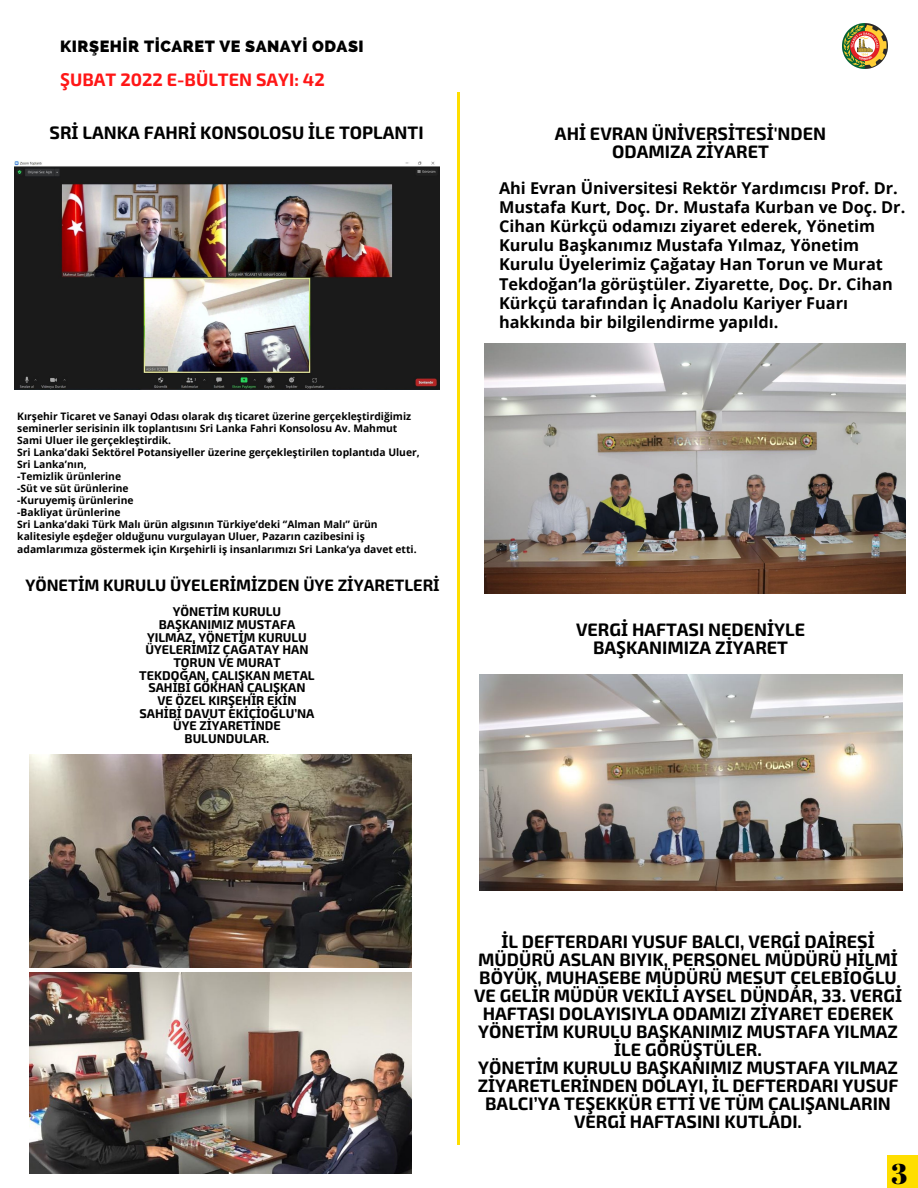
<style>
.page{position:relative;width:918px;height:1188px;background:#fff}
.page>*{position:absolute;margin:0;border:0;box-sizing:border-box;transform-origin:0 0}
.t1{font:28.5px "Abril Fatface";color:#000}
.t2{font:700 18px "Exo 2";color:#000}
.t3{font:700 18px "Exo 2";color:#ff1616}
.t4{font:700 16.5px "Exo 2";color:#000}
.t5{font:700 16.35px/19.2px "Open Sans";color:#000}
.t6{font:800 16.2px "Raleway";letter-spacing:.03em;color:#000}
.t7{font:700 12.75px "Exo 2";color:#000}
.t8{font:700 10.35px/12px "Open Sans";color:#000}
.s1{font-family:"Noto Sans"}
</style>
<div class="page">
<img style="left:842px;top:24px;width:45px;height:45px">
<div style="left:887px;top:1156px;width:31px;height:32px;background:#ffde00"></div>
<hr style="left:458px;top:92px;width:2px;height:1053px;background:#ffde00">
<img style="left:14px;top:161px;width:426px;height:228px">
<img style="left:30px;top:755px;width:381px;height:212px">
<img style="left:30px;top:972px;width:381px;height:201px">
<img style="left:485px;top:344px;width:420px;height:250px">
<img style="left:479px;top:674px;width:423px;height:216px">
<p class="t6" style="left:60px;top:37px;width:305px">KIRŞEHİR TİCARET VE SANAYİ ODASI</p>
<p class="t3" style="left:60px;top:68px;width:266px"><span class="s1">Ş</span>UBAT 2022 E-BÜLTEN SAYI: 42</p>
<p class="t2" style="left:50px;top:120px;width:376px">SR<span class="s1">İ</span> LANKA FAHR<span class="s1">İ</span> KONSOLOSU <span class="s1">İ</span>LE TOPLANTI</p>
<p class="t8" style="left:17px;top:410px;width:395px">Kırşehir Ticaret ve Sanayi Odası olarak dış ticaret üzerine gerçekleştirdiğimiz seminerler serisinin ilk toplantısını Sri Lanka Fahri Konsolosu Av. Mahmut<br>Sami Uluer ile gerçekleştirdik.</p>
<p class="t8" style="left:17px;top:446px;width:404px">Sri Lanka’daki Sektörel Potansiyeller üzerine gerçekleştirilen toplantıda Uluer,<br>Sri Lanka’nın,</p>
<p class="t8" style="left:17px;top:470px;width:105px">-Temizlik ürünlerine</p>
<p class="t8" style="left:17px;top:482px;width:113px">-Süt ve süt ürünlerine</p>
<p class="t8" style="left:17px;top:494px;width:118px">-Kuruyemiş ürünlerine</p>
<p class="t8" style="left:17px;top:506px;width:105px">-Bakliyat ürünlerine</p>
<p class="t8" style="left:17px;top:518px;width:401px">Sri Lanka’daki Türk Malı ürün algısının Türkiye’deki ‘’Alman Malı’’ ürün kalitesiyle eşdeğer olduğunu vurgulayan Uluer, Pazarın cazibesini iş adamlarımıza göstermek için Kırşehirli iş insanlarımızı Sri Lanka’ya davet etti.</p>
<p class="t4" style="left:25px;top:574px;width:416px">YÖNET<span class="s1">İ</span>M KURULU ÜYELER<span class="s1">İ</span>M<span class="s1">İ</span>ZDEN ÜYE Z<span class="s1">İ</span>YARETLER<span class="s1">İ</span></p>
<p class="t7" style="left:173px;top:603px;width:110px">YÖNET<span class="s1">İ</span>M KURULU</p>
<p class="t7" style="left:159px;top:616px;width:138px">BA<span class="s1">Ş</span>KANIMIZ MUSTAFA</p>
<p class="t7" style="left:147px;top:629px;width:161px">YILMAZ, YÖNET<span class="s1">İ</span>M KURULU</p>
<p class="t7" style="left:146px;top:641px;width:165px">ÜYELER<span class="s1">İ</span>M<span class="s1">İ</span>Z ÇA<span class="s1">Ğ</span>ATAY HAN</p>
<p class="t7" style="left:173px;top:654px;width:109px">TORUN VE MURAT</p>
<p class="t7" style="left:139px;top:667px;width:177px">TEKDO<span class="s1">Ğ</span>AN, ÇALI<span class="s1">Ş</span>KAN METAL</p>
<p class="t7" style="left:148px;top:680px;width:159px">SAH<span class="s1">İ</span>B<span class="s1">İ</span> GÖKHAN ÇALI<span class="s1">Ş</span>KAN</p>
<p class="t7" style="left:157px;top:692px;width:141px">VE ÖZEL KIR<span class="s1">Ş</span>EH<span class="s1">İ</span>R EK<span class="s1">İ</span>N</p>
<p class="t7" style="left:139px;top:705px;width:177px">SAH<span class="s1">İ</span>B<span class="s1">İ</span> DAVUT EK<span class="s1">İ</span>C<span class="s1">İ</span>O<span class="s1">Ğ</span>LU’NA</p>
<p class="t7" style="left:173px;top:718px;width:109px">ÜYE Z<span class="s1">İ</span>YARET<span class="s1">İ</span>NDE</p>
<p class="t7" style="left:185px;top:730px;width:86px">BULUNDULAR.</p>
<p class="t2" style="left:555px;top:122px;width:273px">AH<span class="s1">İ</span> EVRAN ÜN<span class="s1">İ</span>VERS<span class="s1">İ</span>TES<span class="s1">İ</span>'NDEN</p>
<p class="t2" style="left:612px;top:140px;width:158px">ODAMIZA Z<span class="s1">İ</span>YARET</p>
<p class="t5" style="left:499px;top:178px;width:408px">Ahi Evran Üniversitesi Rektör Yardımcısı Prof. Dr.<br>Mustafa Kurt, Doç. Dr. Mustafa Kurban ve Doç. Dr.<br>Cihan Kürkçü odamızı ziyaret ederek, Yönetim Kurulu Başkanımız Mustafa Yılmaz, Yönetim Kurulu Üyelerimiz Çağatay Han Torun ve Murat Tekdoğan’la görüştüler. Ziyarette, Doç. Dr. Cihan Kürkçü tarafından İç Anadolu Kariyer Fuarı hakkında bir bilgilendirme yapıldı.</p>
<p class="t2" style="left:576px;top:617px;width:230px">VERG<span class="s1">İ</span> HAFTASI NEDEN<span class="s1">İ</span>YLE</p>
<p class="t2" style="left:593px;top:635px;width:197px">BA<span class="s1">Ş</span>KANIMIZA Z<span class="s1">İ</span>YARET</p>
<p class="t2" style="left:501px;top:930px;width:375px"><span class="s1">İ</span>L DEFTERDARI YUSUF BALCI, VERG<span class="s1">İ</span> DA<span class="s1">İ</span>RES<span class="s1">İ</span></p>
<p class="t2" style="left:478px;top:948px;width:421px">MÜDÜRÜ ASLAN BIYIK, PERSONEL MÜDÜRÜ H<span class="s1">İ</span>LM<span class="s1">İ</span></p>
<p class="t2" style="left:479px;top:966px;width:419px">BÖYÜK, MUHASEBE MÜDÜRÜ MESUT ÇELEB<span class="s1">İ</span>O<span class="s1">Ğ</span>LU</p>
<p class="t2" style="left:474px;top:984px;width:430px">VE GEL<span class="s1">İ</span>R MÜDÜR VEK<span class="s1">İ</span>L<span class="s1">İ</span> AYSEL DÜNDAR, 33. VERG<span class="s1">İ</span></p>
<p class="t2" style="left:483px;top:1002px;width:412px">HAFTASI DOLAYISIYLA ODAMIZI Z<span class="s1">İ</span>YARET EDEREK</p>
<p class="t2" style="left:478px;top:1020px;width:421px">YÖNET<span class="s1">İ</span>M KURULU BA<span class="s1">Ş</span>KANIMIZ MUSTAFA YILMAZ</p>
<p class="t2" style="left:614px;top:1038px;width:149px"><span class="s1">İ</span>LE GÖRÜ<span class="s1">Ş</span>TÜLER.</p>
<p class="t2" style="left:478px;top:1056px;width:421px">YÖNET<span class="s1">İ</span>M KURULU BA<span class="s1">Ş</span>KANIMIZ MUSTAFA YILMAZ</p>
<p class="t2" style="left:478px;top:1074px;width:422px">Z<span class="s1">İ</span>YARETLER<span class="s1">İ</span>NDEN DOLAYI, <span class="s1">İ</span>L DEFTERDARI YUSUF</p>
<p class="t2" style="left:485px;top:1092px;width:407px">BALCI’YA TE<span class="s1">Ş</span>EKKÜR ETT<span class="s1">İ</span> VE TÜM ÇALI<span class="s1">Ş</span>ANLARIN</p>
<p class="t2" style="left:574px;top:1110px;width:230px">VERG<span class="s1">İ</span> HAFTASINI KUTLADI.</p>
<p class="t1" style="left:891px;top:1154px;width:18px">3</p>
</div>
